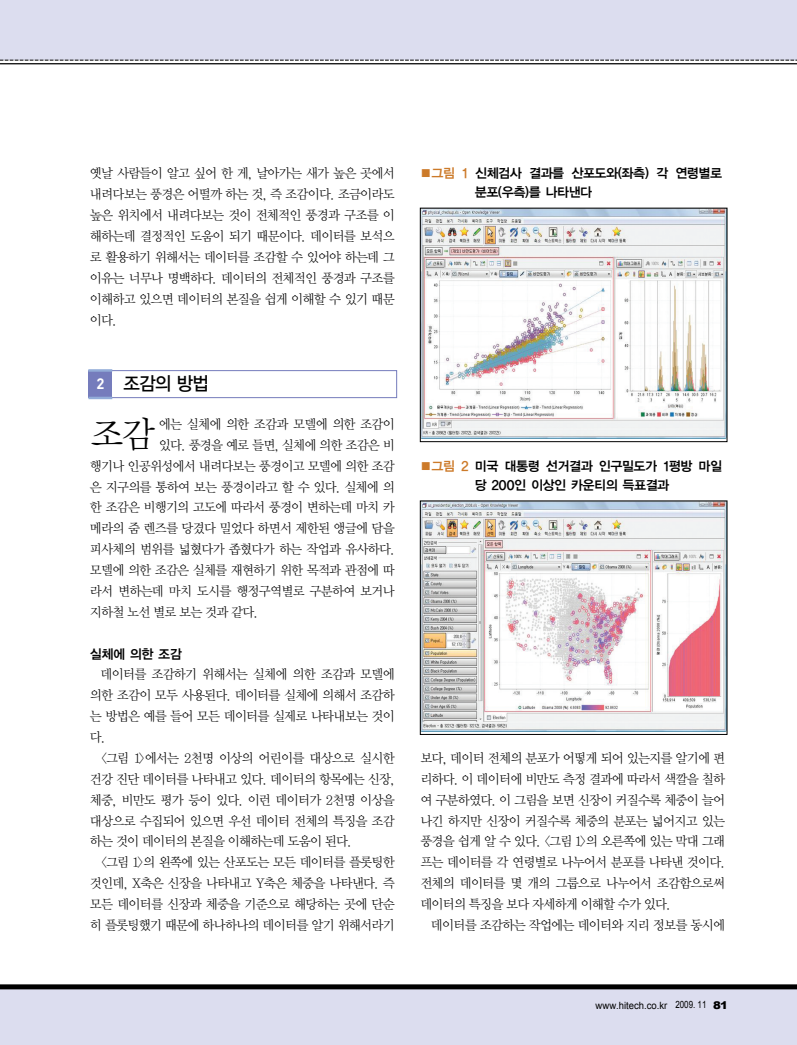
<style>
.page{position:relative;width:797px;height:1045px;background:#fff}
.page>*{position:absolute;margin:0;border:0;box-sizing:border-box;transform-origin:0 0}
.t1{font:36.25px "Y Mj O12";color:#000}
.t2{font:18.75px "YGO13";color:#000;scale:.95 1}
.t3{font:13.12px/20.9px "Y Mj O12";letter-spacing:-.115em;color:#000;text-align:justify}
.t4{font:13.12px/18.8px "YGO14";letter-spacing:-.1em;color:#000}
.t5{font:10px "Arial";color:#000;scale:.95 1}
.s1{font-family:"DIN";font-weight:700;font-size:15px;color:#fff}
.s2{color:#cc7a29}
.s3{font-weight:900;font-size:10.62px}
</style>
<div class="page">
<div style="left:0;top:0;width:796px;height:60px;background:#dcddef"></div>
<div style="left:0;top:987px;width:796px;height:58px;background:#dcddef"></div>
<svg style="left:0;top:60px;width:796px;height:1px"></svg>
<hr style="left:0;top:63px;width:796px;height:1px;background:#000">
<div style="left:0;top:984px;width:796px;height:5px;background:#000"></div>
<div style="left:88px;top:370px;width:309px;height:28px;border:1px solid #757cbc"></div>
<div style="left:88px;top:371px;width:24px;height:27px;background:#757cbc"></div>
<hr style="left:88px;top:369px;width:24px;height:3px;background:#92acd8">
<hr style="left:88px;top:397px;width:24px;height:2px;background:#92acd8">
<img style="left:422px;top:210px;width:302px;height:228px">
<div style="left:420px;top:208px;width:306px;height:234px;border:1px solid #000"></div>
<img style="left:422px;top:503px;width:302px;height:228px">
<div style="left:420px;top:501px;width:306px;height:234px;border:1px solid #000"></div>
<p class="t3" style="left:90px;top:164px;width:307px">옛날 사람들이 알고 싶어 한 게, 날아가는 새가 높은 곳에서 내려다보는 풍경은 어떨까 하는 것, 즉 조감이다. 조금이라도 높은 위치에서 내려다보는 것이 전체적인 풍경과 구조를 이 해하는데 결정적인 도움이 되기 때문이다. 데이터를 보석으 로 활용하기 위해서는 데이터를 조감할 수 있어야 하는데 그 이유는 너무나 명백하다. 데이터의 전체적인 풍경과 구조를 이해하고 있으면 데이터의 본질을 쉽게 이해할 수 있기 때문 이다.</p>
<h2 class="t2" style="left:96px;top:375px;width:121px"><span class="s1">2</span> 조감의 방법</h2>
<h1 class="t1" style="left:90px;top:418px;width:68px">조감</h1>
<p class="t3" style="left:158px;top:414px;width:238px">에는 실체에 의한 조감과 모델에 의한 조감이</p>
<p class="t3" style="left:158px;top:435px;width:238px">있다. 풍경을 예로 들면, 실체에 의한 조감은 비</p>
<p class="t3" style="left:90px;top:456px;width:307px">행기나 인공위성에서 내려다보는 풍경이고 모델에 의한 조감</p>
<p class="t3" style="left:90px;top:477px;width:307px">은 지구의를 통하여 보는 풍경이라고 할 수 있다. 실체에 의</p>
<p class="t3" style="left:90px;top:498px;width:307px">한 조감은 비행기의 고도에 따라서 풍경이 변하는데 마치 카</p>
<p class="t3" style="left:90px;top:519px;width:307px">메라의 줌 렌즈를 당겼다 밀었다 하면서 제한된 앵글에 담을</p>
<p class="t3" style="left:90px;top:540px;width:307px">피사체의 범위를 넓혔다가 좁혔다가 하는 작업과 유사하다.</p>
<p class="t3" style="left:90px;top:560px;width:307px">모델에 의한 조감은 실체를 재현하기 위한 목적과 관점에 따</p>
<p class="t3" style="left:90px;top:581px;width:307px">라서 변하는데 마치 도시를 행정구역별로 구분하여 보거나</p>
<p class="t3" style="left:90px;top:602px;width:170px">지하철 노선 별로 보는 것과 같다.</p>
<p class="t4" style="left:90px;top:645px;width:94px">실체에 의한 조감</p>
<p class="t3" style="left:90px;top:665px;width:307px;text-indent:11px">데이터를 조감하기 위해서는 실체에 의한 조감과 모델에 의한 조감이 모두 사용된다. 데이터를 실체에 의해서 조감하 는 방법은 예를 들어 모든 데이터를 실제로 나타내보는 것이 다.</p>
<p class="t3" style="left:90px;top:748px;width:307px;text-indent:11px">&lt;그림 1&gt;에서는 2천명 이상의 어린이를 대상으로 실시한 건강 진단 데이터를 나타내고 있다. 데이터의 항목에는 신장, 체중, 비만도 평가 등이 있다. 이런 데이터가 2천명 이상을 대상으로 수집되어 있으면 우선 데이터 전체의 특징을 조감 하는 것이 데이터의 본질을 이해하는데 도움이 된다.</p>
<p class="t3" style="left:90px;top:853px;width:307px;text-indent:11px">&lt;그림 1&gt;의 왼쪽에 있는 산포도는 모든 데이터를 플롯팅한 것인데, X축은 신장을 나타내고 Y축은 체중을 나타낸다. 즉 모든 데이터를 신장과 체중을 기준으로 해당하는 곳에 단순 히 플롯팅했기 때문에 하나하나의 데이터를 알기 위해서라기</p>
<p class="t4" style="left:474px;top:165px;width:249px;text-indent:-55px"><span class="s2">■그림 1</span> 신체검사 결과를 산포도와(좌측) 각 연령별로 분포(우측)를 나타낸다</p>
<p class="t4" style="left:419px;top:457px;width:304px;text-align:center"><span class="s2">■그림 2</span> 미국 대통령 선거결과 인구밀도가 1평방 마일 당 200인 이상인 카운티의 득표결과</p>
<p class="t3" style="left:420px;top:748px;width:307px">보다, 데이터 전체의 분포가 어떻게 되어 있는지를 알기에 편 리하다. 이 데이터에 비만도 측정 결과에 따라서 색깔을 칠하 여 구분하였다. 이 그림을 보면 신장이 커질수록 체중이 늘어 나긴 하지만 신장이 커질수록 체중의 분포는 넓어지고 있는 풍경을 쉽게 알 수 있다. &lt;그림 1&gt;의 오른쪽에 있는 막대 그래 프는 데이터를 각 연령별로 나누어서 분포를 나타낸 것이다. 전체의 데이터를 몇 개의 그룹으로 나누어서 조감함으로써 데이터의 특징을 보다 자세하게 이해할 수가 있다.</p>
<p class="t3" style="left:430px;top:915px;width:296px">데이터를 조감하는 작업에는 데이터와 지리 정보를 동시에</p>
<p class="t5" style="left:595px;top:1000px;width:141px">www.hitech.co.kr 2009. 11 <span class="s3">81</span></p>
</div>
